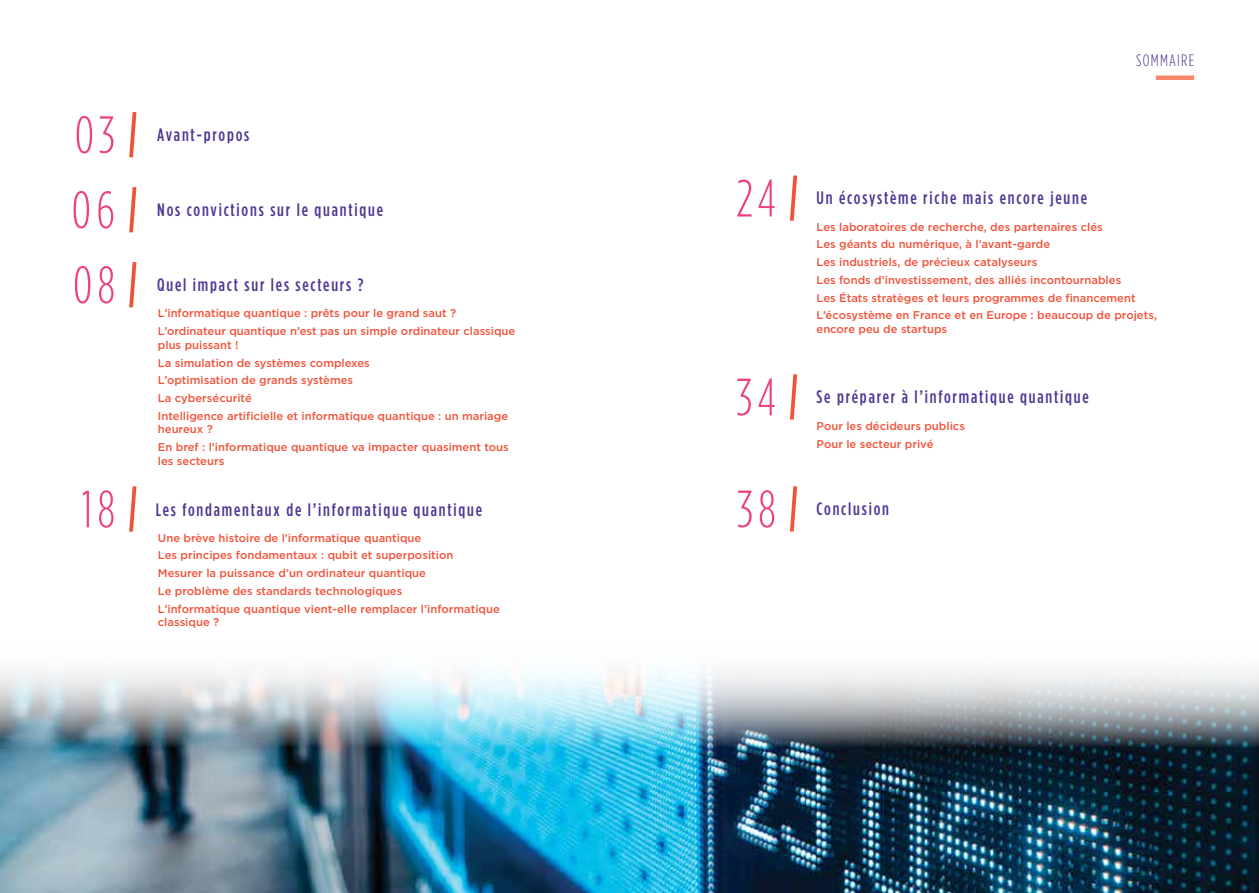
<style>
.page{position:relative;width:1259px;height:893px;background:#fff}
.page>*{position:absolute;margin:0;border:0;box-sizing:border-box;transform-origin:0 0}
.t1{font:300 52.5px "Gotham Condensed";letter-spacing:.1em;color:#ee4182}
.t2{font:500 18px "Gotham Condensed";letter-spacing:.1em;color:#503795}
.t3{font:300 16.5px "Gotham Condensed";letter-spacing:.075em;color:#503795}
.t4{font:500 11.25px/17.7px "Gotham";color:#f0533a}
</style>
<div class="page">
<img style="left:0;top:747px;width:1259px;height:146px">
<img style="left:0;top:672px;width:1259px;height:75px">
<svg style="left:129px;top:187px;width:8px;height:45px"></svg>
<svg style="left:129px;top:112px;width:8px;height:45px"></svg>
<svg style="left:790px;top:486px;width:8px;height:45px"></svg>
<div style="left:1155px;top:75px;width:39px;height:5px;background:#f58769"></div>
<svg style="left:129px;top:262px;width:8px;height:45px"></svg>
<svg style="left:790px;top:176px;width:8px;height:45px"></svg>
<svg style="left:790px;top:374px;width:8px;height:46px"></svg>
<svg style="left:129px;top:486px;width:8px;height:46px"></svg>
<h1 class="t1" style="left:75px;top:107px;width:42px">03</h1>
<h1 class="t1" style="left:71px;top:182px;width:45px">06</h1>
<h1 class="t1" style="left:73px;top:257px;width:44px">08</h1>
<h1 class="t1" style="left:82px;top:481px;width:35px">18</h1>
<h2 class="t2" style="left:157px;top:124px;width:93px">Avant-propos</h2>
<h2 class="t2" style="left:157px;top:199px;width:227px">Nos convictions sur le quantique</h2>
<h2 class="t2" style="left:157px;top:275px;width:208px">Quel impact sur les secteurs ?</h2>
<p class="t4" style="left:158px;top:304px;width:359px">L’informatique quantique : prêts pour le grand saut ?<br>L’ordinateur quantique n’est pas un simple ordinateur classique</p>
<p class="t4" style="left:158px;top:336px;width:352px">plus puissant !<br>La simulation de systèmes complexes<br>L’optimisation de grands systèmes<br>La cybersécurité<br>Intelligence artificielle et informatique quantique : un mariage</p>
<p class="t4" style="left:158px;top:420px;width:352px">heureux ?<br>En bref : l’informatique quantique va impacter quasiment tous</p>
<p class="t4" style="left:158px;top:452px;width:68px">les secteurs</p>
<h2 class="t2" style="left:156px;top:499px;width:328px">Les fondamentaux de l’informatique quantique</h2>
<p class="t4" style="left:158px;top:529px;width:343px">Une brève histoire de l’informatique quantique<br>Les principes fondamentaux : qubit et superposition Mesurer la puissance d’un ordinateur quantique<br>Le problème des standards technologiques<br>L’informatique quantique vient-elle remplacer l’informatique</p>
<p class="t4" style="left:158px;top:613px;width:63px">classique ?</p>
<h3 class="t3" style="left:1136px;top:51px;width:59px">SOMMAIRE</h3>
<h1 class="t1" style="left:736px;top:171px;width:41px">24</h1>
<h1 class="t1" style="left:736px;top:369px;width:41px">34</h1>
<h1 class="t1" style="left:737px;top:481px;width:40px">38</h1>
<h2 class="t2" style="left:816px;top:188px;width:272px">Un écosystème riche mais encore jeune</h2>
<p class="t4" style="left:816px;top:218px;width:342px">Les laboratoires de recherche, des partenaires clés<br>Les géants du numérique, à l’avant-garde<br>Les industriels, de précieux catalyseurs<br>Les fonds d’investissement, des alliés incontournables<br>Les États stratèges et leurs programmes de financement L’écosystème en France et en Europe : beaucoup de projets,</p>
<p class="t4" style="left:816px;top:320px;width:132px">encore peu de startups</p>
<h2 class="t2" style="left:816px;top:387px;width:274px">Se préparer à l’informatique quantique</h2>
<p class="t4" style="left:816px;top:417px;width:150px">Pour les décideurs publics<br>Pour le secteur privé</p>
<h2 class="t2" style="left:816px;top:499px;width:74px">Conclusion</h2>
</div>
